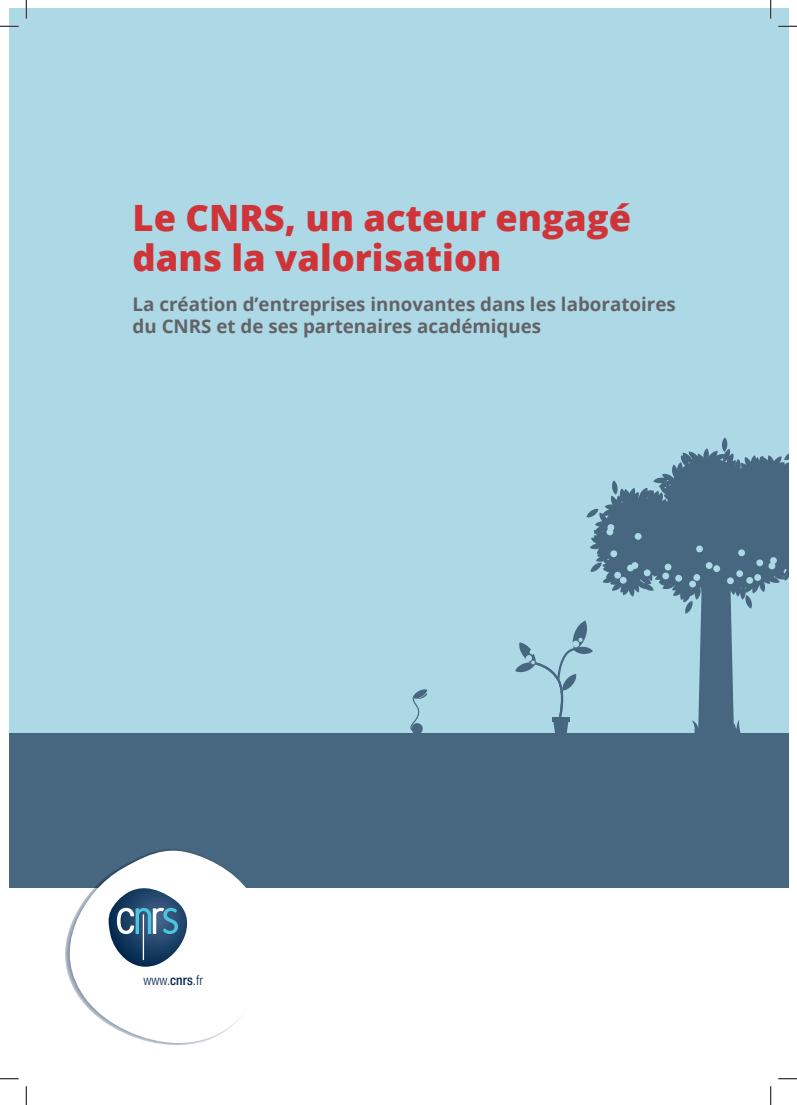
<style>
.page{position:relative;width:797px;height:1105px;background:#fff}
.page>*{position:absolute;margin:0;border:0;box-sizing:border-box;transform-origin:0 0}
.t1{font:800 36.25px/40px "Open Sans";color:#cf3439}
.t2{font:700 18.75px/22.5px "Open Sans";color:#636366}
.t3{font:300 condensed 13.5px "Helvetica Neue LT Std";color:#04264b}
.s1{font-weight:500}
</style>
<div class="page">
<div style="left:9px;top:9px;width:779px;height:981px;background:#add8e6"></div>
<div style="left:9px;top:733px;width:779px;height:363px;background:#46677f"></div>
<div style="left:9px;top:888px;width:779px;height:208px;background:#fff"></div>
<svg style="left:65px;top:849px;width:181px;height:194px"></svg>
<svg style="left:109px;top:888px;width:78px;height:79px"></svg>
<hr style="left:143px;top:914px;width:1px;height:46px;background:#fff">
<svg style="left:410px;top:689px;width:18px;height:40px"></svg>
<div style="left:411px;top:723px;width:12px;height:11px;background:#46677f;border-radius:50%"></div>
<div style="left:722px;top:437px;width:5px;height:15px;background:#46677f;border-radius:50%"></div>
<svg style="left:586px;top:512px;width:4px;height:6px"></svg>
<svg style="left:590px;top:448px;width:198px;height:269px"></svg>
<div style="left:627px;top:565px;width:7px;height:6px;background:#add8e6;border-radius:50%"></div>
<div style="left:631px;top:562px;width:7px;height:7px;background:#add8e6;border-radius:50%"></div>
<div style="left:643px;top:569px;width:7px;height:7px;background:#add8e6;border-radius:50%"></div>
<div style="left:610px;top:550px;width:7px;height:7px;background:#add8e6;border-radius:50%"></div>
<div style="left:614px;top:572px;width:7px;height:7px;background:#add8e6;border-radius:50%"></div>
<div style="left:620px;top:577px;width:6px;height:7px;background:#add8e6;border-radius:50%"></div>
<div style="left:675px;top:575px;width:7px;height:7px;background:#add8e6;border-radius:50%"></div>
<div style="left:664px;top:564px;width:7px;height:6px;background:#add8e6;border-radius:50%"></div>
<div style="left:662px;top:572px;width:7px;height:7px;background:#add8e6;border-radius:50%"></div>
<div style="left:689px;top:581px;width:7px;height:6px;background:#add8e6;border-radius:50%"></div>
<div style="left:693px;top:574px;width:7px;height:7px;background:#add8e6;border-radius:50%"></div>
<div style="left:736px;top:570px;width:7px;height:7px;background:#add8e6;border-radius:50%"></div>
<div style="left:746px;top:577px;width:7px;height:7px;background:#add8e6;border-radius:50%"></div>
<div style="left:754px;top:574px;width:7px;height:7px;background:#add8e6;border-radius:50%"></div>
<div style="left:756px;top:559px;width:7px;height:7px;background:#add8e6;border-radius:50%"></div>
<div style="left:738px;top:549px;width:7px;height:7px;background:#add8e6;border-radius:50%"></div>
<div style="left:770px;top:557px;width:7px;height:7px;background:#add8e6;border-radius:50%"></div>
<div style="left:768px;top:562px;width:7px;height:7px;background:#add8e6;border-radius:50%"></div>
<div style="left:696px;top:545px;width:7px;height:7px;background:#add8e6;border-radius:50%"></div>
<div style="left:634px;top:533px;width:7px;height:7px;background:#add8e6;border-radius:50%"></div>
<div style="left:606px;top:528px;width:7px;height:7px;background:#add8e6;border-radius:50%"></div>
<div style="left:607px;top:524px;width:7px;height:7px;background:#add8e6;border-radius:50%"></div>
<div style="left:727px;top:577px;width:6px;height:7px;background:#add8e6;border-radius:50%"></div>
<div style="left:705px;top:562px;width:7px;height:7px;background:#add8e6;border-radius:50%"></div>
<div style="left:713px;top:565px;width:7px;height:7px;background:#add8e6;border-radius:50%"></div>
<svg style="left:692px;top:717px;width:49px;height:16px"></svg>
<svg style="left:515px;top:621px;width:78px;height:112px"></svg>
<hr style="left:552px;top:717px;width:17px;height:4px;background:#46677f">
<svg style="left:0;top:25px;width:19px;height:2px"></svg>
<svg style="left:778px;top:25px;width:19px;height:2px"></svg>
<svg style="left:0;top:1078px;width:19px;height:1px"></svg>
<svg style="left:778px;top:1078px;width:19px;height:1px"></svg>
<svg style="left:25px;top:0;width:2px;height:19px"></svg>
<svg style="left:25px;top:1086px;width:2px;height:19px"></svg>
<svg style="left:770px;top:0;width:1px;height:19px"></svg>
<svg style="left:770px;top:1086px;width:1px;height:19px"></svg>
<h1 class="t1" style="left:133px;top:196px;width:500px">Le CNRS, un acteur engagé dans la valorisation</h1>
<p class="t2" style="left:133px;top:292px;width:544px">La création d’entreprises innovantes dans les laboratoires du CNRS et de ses partenaires académiques</p>
<p class="t3" style="left:143px;top:972px;width:61px">www.<span class="s1">cnrs</span>.fr</p>
</div>
